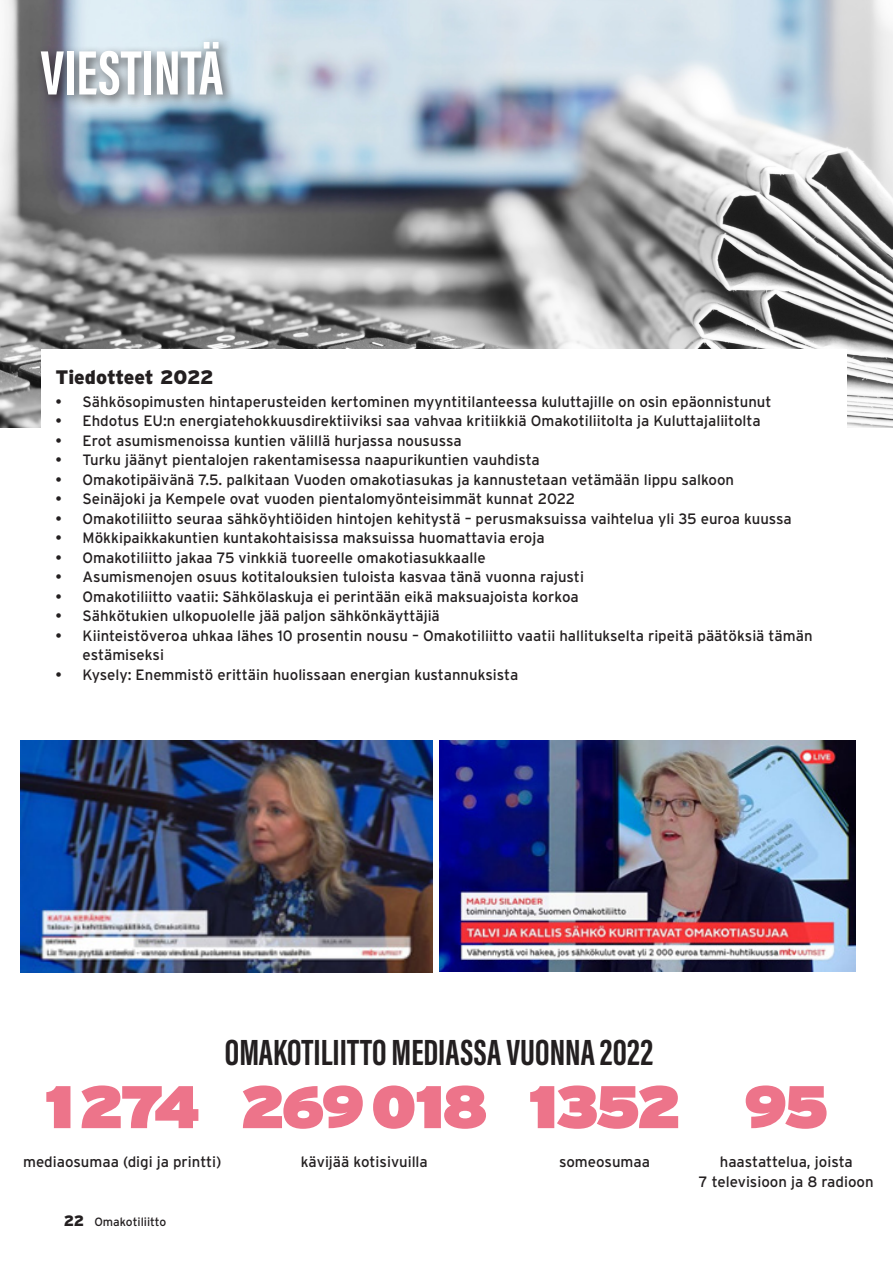
<style>
.page{position:relative;width:893px;height:1263px;background:#fff}
.page>*{position:absolute;margin:0;border:0;box-sizing:border-box;transform-origin:0 0}
.Ylätunniste{font:64.5px "Acumin Variable Concept";color:#fff}
.Leipis_seuraavat_kappaleet{font:900 60px "Interstate";letter-spacing:-.02em;color:#ed748a}
.Otsikko{font:37.5px "Acumin Variable Concept";color:#231f20}
.Väliotsikko_1{font:900 19.5px "Interstate";letter-spacing:-.01em;color:#231f20}
.Leipis_seuraavat_kappaleet-2{font:15px/19.5px "Interstate";color:#231f20}
.t1{font:12px "Interstate";color:#231f20}
.s1{font-weight:900;font-size:15px}
</style>
<div class="page">
<img style="left:0;top:0;width:893px;height:427px">
<div style="left:35px;top:36px;width:202px;height:73px;background:#231f20;opacity:.75"></div>
<div style="left:41px;top:350px;width:805px;height:242px;background:#fff"></div>
<img style="left:20px;top:740px;width:412px;height:232px">
<img style="left:440px;top:740px;width:416px;height:231px">
<p class="Ylätunniste" style="left:40px;top:28px;width:184px">VIESTINTÄ</p>
<p class="Väliotsikko_1" style="left:56px;top:366px;width:160px">Tiedotteet 2022</p>
<p class="Leipis_seuraavat_kappaleet-2" style="left:56px;top:391px;width:717px">• Sähkösopimusten hintaperusteiden kertominen myyntitilanteessa kuluttajille on osin epäonnistunut</p>
<p class="Leipis_seuraavat_kappaleet-2" style="left:56px;top:411px;width:707px">• Ehdotus EU:n energiatehokkuusdirektiiviksi saa vahvaa kritiikkiä Omakotiliitolta ja Kuluttajaliitolta</p>
<p class="Leipis_seuraavat_kappaleet-2" style="left:56px;top:430px;width:408px">• Erot asumismenoissa kuntien välillä hurjassa nousussa</p>
<p class="Leipis_seuraavat_kappaleet-2" style="left:56px;top:450px;width:486px">• Turku jäänyt pientalojen rakentamisessa naapurikuntien vauhdista</p>
<p class="Leipis_seuraavat_kappaleet-2" style="left:56px;top:469px;width:680px">• Omakotipäivänä 7.5. palkitaan Vuoden omakotiasukas ja kannustetaan vetämään lippu salkoon</p>
<p class="Leipis_seuraavat_kappaleet-2" style="left:56px;top:489px;width:521px">• Seinäjoki ja Kempele ovat vuoden pientalomyönteisimmät kunnat 2022</p>
<p class="Leipis_seuraavat_kappaleet-2" style="left:56px;top:508px;width:738px">• Omakotiliitto seuraa sähköyhtiöiden hintojen kehitystä – perusmaksuissa vaihtelua yli 35 euroa kuussa</p>
<p class="Leipis_seuraavat_kappaleet-2" style="left:56px;top:528px;width:491px">• Mökkipaikkakuntien kuntakohtaisissa maksuissa huomattavia eroja</p>
<p class="Leipis_seuraavat_kappaleet-2" style="left:56px;top:547px;width:432px">• Omakotiliitto jakaa 75 vinkkiä tuoreelle omakotiasukkaalle</p>
<p class="Leipis_seuraavat_kappaleet-2" style="left:56px;top:567px;width:530px">• Asumismenojen osuus kotitalouksien tuloista kasvaa tänä vuonna rajusti</p>
<p class="Leipis_seuraavat_kappaleet-2" style="left:56px;top:586px;width:525px">• Omakotiliitto vaatii: Sähkölaskuja ei perintään eikä maksuajoista korkoa</p>
<p class="Leipis_seuraavat_kappaleet-2" style="left:56px;top:606px;width:386px">• Sähkötukien ulkopuolelle jää paljon sähkönkäyttäjiä</p>
<p class="Leipis_seuraavat_kappaleet-2" style="left:83px;top:625px;width:732px;text-indent:-27px">• Kiinteistöveroa uhkaa lähes 10 prosentin nousu – Omakotiliitto vaatii hallitukselta ripeitä päätöksiä tämän estämiseksi</p>
<p class="Leipis_seuraavat_kappaleet-2" style="left:56px;top:664px;width:464px">• Kysely: Enemmistö erittäin huolissaan energian kustannuksista</p>
<p class="Otsikko" style="left:225px;top:1026px;width:430px">OMAKOTILIITTO MEDIASSA VUONNA 2022</p>
<p class="Leipis_seuraavat_kappaleet" style="left:46px;top:1070px;width:155px">1274</p>
<p class="Leipis_seuraavat_kappaleet-2" style="left:23px;top:1152px;width:200px">mediaosumaa (digi ja printti)</p>
<p class="t1" style="left:64px;top:1215px;width:104px"><span class="s1">22</span> Omakotiliitto</p>
<p class="Leipis_seuraavat_kappaleet" style="left:242px;top:1070px;width:247px">269018</p>
<p class="Leipis_seuraavat_kappaleet-2" style="left:301px;top:1152px;width:129px">kävijää kotisivuilla</p>
<p class="Leipis_seuraavat_kappaleet" style="left:529px;top:1070px;width:152px">1352</p>
<p class="Leipis_seuraavat_kappaleet-2" style="left:559px;top:1152px;width:92px">someosumaa</p>
<p class="Leipis_seuraavat_kappaleet" style="left:745px;top:1070px;width:84px">95</p>
<p class="Leipis_seuraavat_kappaleet-2" style="left:699px;top:1152px;width:176px;text-align:center">haastattelua, joista<br>7 televisioon ja 8 radioon</p>
</div>
